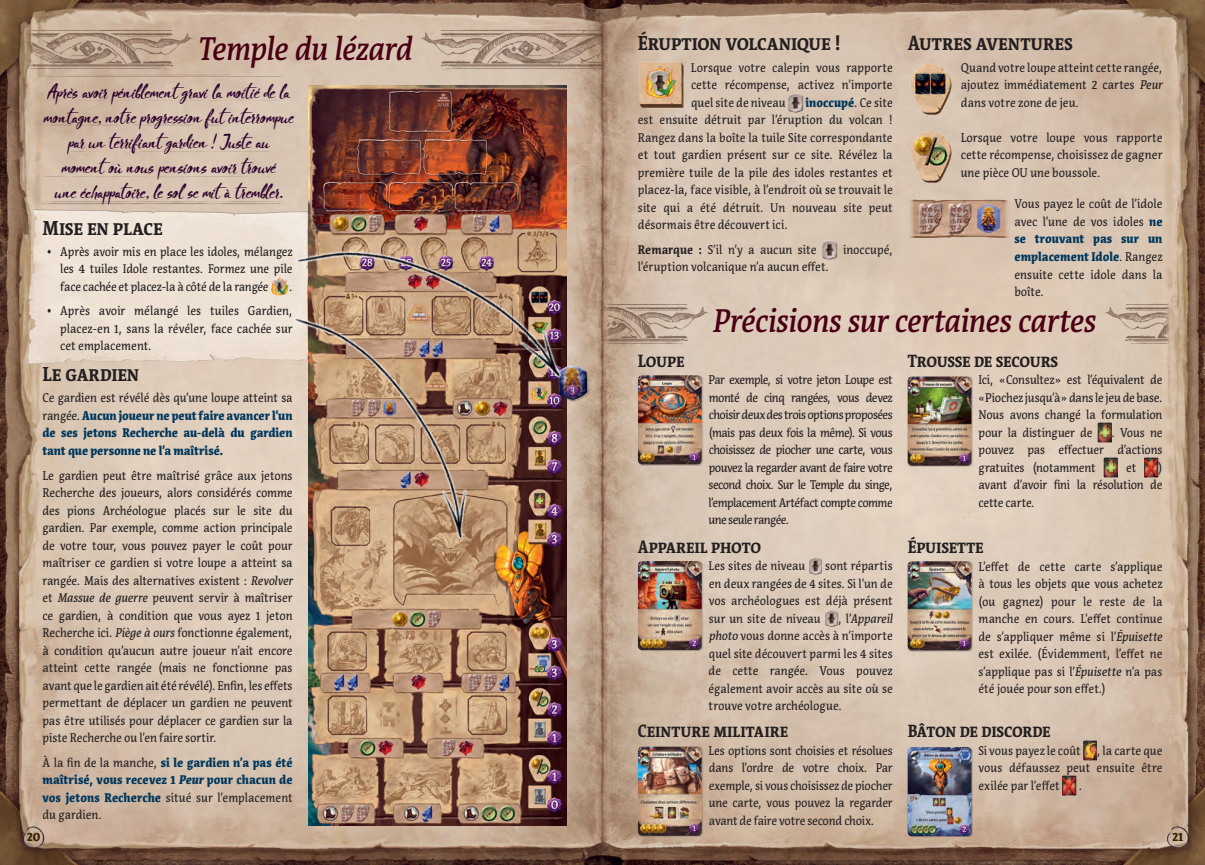
<style>
.page{position:relative;width:1205px;height:865px;background:#fff}
.page>*{position:absolute;margin:0;border:0;box-sizing:border-box;transform-origin:0 0}
.Headline_2{font:italic 500 32.5px "Acuta";letter-spacing:-.015em;color:#490014;scale:.9 1}
.Headline_4{font:700 20px "Acuta";letter-spacing:-.005em;color:#231f20;scale:.9 1}
.Headline_5_-_cardnam{font:700 17.5px "Acuta";letter-spacing:-.01em;color:#231f20;scale:.9 1}
.Headline_5_-_cardnam-2{font:700 17.5px "Acuta";letter-spacing:-.03em;color:#231f20;scale:.9 1}
.Fluff{font:16.88px/25px "Blooms";letter-spacing:-.02em;color:#2d002c;text-align:center}
.t1{font:12.5px/17.5px "Acuta";letter-spacing:-.005em;color:#231f20;text-align:justify;scale:.9 1}
.t2{font:900 12.5px/17.5px "Acuta";letter-spacing:-.005em;color:#00375c;text-align:justify;scale:.9 1}
.t3{font:900 12.5px "Acuta";color:#322500;scale:.9 1}
.s1{font-weight:400;color:#231f20}
.s2{font-style:italic}
.s3{font-weight:900;color:#00375c}
.s4{font-weight:700}
</style>
<div class="page">
<img style="left:0;top:0;width:1205px;height:865px">
<img style="left:16px;top:184px;width:264px;height:179px">
<img style="left:42px;top:68px;width:242px;height:153px">
<img style="left:308px;top:86px;width:258px;height:739px">
<img style="left:1104px;top:302px;width:66px;height:43px">
<img style="left:602px;top:302px;width:106px;height:43px">
<img style="left:420px;top:28px;width:182px;height:43px">
<img style="left:27px;top:28px;width:166px;height:43px">
<div style="left:558px;top:365px;width:32px;height:38px;background:#c8b099"></div>
<svg style="left:583px;top:363px;width:6px;height:35px"></svg>
<div style="left:638px;top:375px;width:65px;height:91px;background:#231f20;opacity:.2"></div>
<img style="left:638px;top:375px;width:64px;height:89px">
<div style="left:908px;top:376px;width:65px;height:91px;background:#231f20;opacity:.2"></div>
<img style="left:908px;top:376px;width:63px;height:89px">
<img style="left:1097px;top:422px;width:15px;height:20px">
<img style="left:1104px;top:457px;width:14px;height:20px">
<img style="left:1144px;top:457px;width:14px;height:20px">
<div style="left:638px;top:746px;width:65px;height:91px;background:#231f20;opacity:.2"></div>
<img style="left:638px;top:746px;width:64px;height:89px">
<div style="left:908px;top:747px;width:65px;height:90px;background:#231f20;opacity:.2"></div>
<img style="left:908px;top:747px;width:63px;height:89px">
<img style="left:1082px;top:740px;width:15px;height:20px">
<img style="left:1062px;top:775px;width:14px;height:20px">
<div style="left:638px;top:561px;width:65px;height:90px;background:#231f20;opacity:.2"></div>
<img style="left:638px;top:561px;width:64px;height:89px">
<img style="left:808px;top:556px;width:14px;height:20px">
<img style="left:825px;top:608px;width:13px;height:20px">
<div style="left:908px;top:561px;width:65px;height:91px;background:#231f20;opacity:.2"></div>
<img style="left:908px;top:561px;width:63px;height:89px">
<img style="left:638px;top:62px;width:53px;height:49px">
<img style="left:788px;top:91px;width:15px;height:23px">
<img style="left:822px;top:238px;width:15px;height:23px">
<img style="left:908px;top:61px;width:53px;height:58px">
<img style="left:908px;top:131px;width:53px;height:54px">
<img style="left:908px;top:200px;width:103px;height:37px">
<img style="left:271px;top:277px;width:9px;height:19px">
<svg style="left:148px;top:443px;width:6px;height:6px"></svg>
<img style="left:290px;top:477px;width:187px;height:86px">
<img style="left:280px;top:148px;width:303px;height:329px">
<img style="left:22px;top:824px;width:24px;height:24px">
<img style="left:1165px;top:824px;width:25px;height:24px">
<p class="Headline_2" style="left:197px;top:29px;width:240px">Temple du lézard</p>
<p class="Fluff" style="left:44px;top:80px;width:252px">Après avoir péniblement gravi la moitié de la montagne, notre progression fut interrompue par un terrifiant gardien ! Juste au<br>moment où nous pensions avoir trouvé<br>une échappatoire, le sol se mit à trembler.</p>
<p class="Headline_4" style="left:43px;top:215px;width:135px">Mise en place</p>
<p class="t1" style="left:60px;top:242px;width:260px;text-indent:-14px">◊ Après avoir mis en place les idoles, mélangez les 4 tuiles Idole restantes. Formez une pile face cachée et placez-la à côté de la rangée</p>
<p class="t1" style="left:289px;top:277px;width:5px">.</p>
<p class="t1" style="left:60px;top:302px;width:260px;text-indent:-14px">◊ Après avoir mélangé les tuiles Gardien, placez-en 1, sans la révéler, face cachée sur cet emplacement.</p>
<p class="Headline_4" style="left:43px;top:362px;width:109px">Le gardien</p>
<p class="t2" style="left:43px;top:389px;width:279px"><span class="s1">Ce gardien est révélé dès qu’une loupe atteint sa rangée.</span> Aucun joueur ne peut faire avancer l’un de ses jetons Recherche au-delà du gardien tant que personne ne l’a maîtrisé.</p>
<p class="t1" style="left:43px;top:466px;width:279px">Le gardien peut être maîtrisé grâce aux jetons Recherche des joueurs, alors considérés comme des pions Archéologue placés sur le site du gardien. Par exemple, comme action principale de votre tour, vous pouvez payer le coût pour maîtriser ce gardien si votre loupe a atteint sa rangée. Mais des alternatives existent : <span class="s2">Revolver </span>et <span class="s2">Massue de guerre</span> peuvent servir à maîtriser ce gardien, à condition que vous ayez 1 jeton Recherche ici. <span class="s2">Piège à ours</span> fonctionne également, à condition qu’aucun autre joueur n’ait encore atteint cette rangée (mais ne fonctionne pas avant que le gardien ait été révélé). Enfin, les effets permettant de déplacer un gardien ne peuvent pas être utilisés pour déplacer ce gardien sur la piste Recherche ou l’en faire sortir.</p>
<p class="t2" style="left:43px;top:753px;width:279px"><span class="s1">À la fin de la manche,</span> si le gardien n’a pas été maîtrisé, vous recevez 1 <span class="s2">Peur</span> pour chacun de vos jetons Recherche <span class="s1">situé sur l’emplacement du gardien.</span></p>
<p class="Headline_4" style="left:638px;top:31px;width:227px">Éruption volcanique !</p>
<p class="t1" style="left:691px;top:58px;width:226px">Lorsque votre calepin vous rapporte cette récompense, activez n’importe quel site de niveau</p>
<p class="t1" style="left:638px;top:93px;width:285px;text-indent:168px"><span class="s3">inoccupé</span>. Ce site est ensuite détruit par l’éruption du volcan !<br>Rangez dans la boîte la tuile Site correspondante et tout gardien présent sur ce site. Révélez la première tuile de la pile des idoles restantes et placez-la, face visible, à l’endroit où se trouvait le site qui a été détruit. Un nouveau site peut désormais être découvert ici.</p>
<p class="t1" style="left:638px;top:240px;width:200px"><span class="s4">Remarque :</span> S’il n’y a aucun site</p>
<p class="t1" style="left:843px;top:240px;width:57px">inoccupé,</p>
<p class="t1" style="left:638px;top:258px;width:214px">l’éruption volcanique n’a aucun effet.</p>
<p class="Headline_4" style="left:908px;top:31px;width:185px">Autres aventures</p>
<p class="t1" style="left:961px;top:58px;width:226px">Quand votre loupe atteint cette rangée, ajoutez immédiatement 2 cartes <span class="s2">Peur </span>dans votre zone de jeu.</p>
<p class="t1" style="left:961px;top:129px;width:226px">Lorsque votre loupe vous rapporte cette récompense, choisissez de gagner une pièce OU une boussole.</p>
<p class="t1" style="left:1014px;top:195px;width:166px">Vous payez le coût de l’idole avec l’une de vos idoles <span class="s3">ne se trouvant pas sur un emplacement Idole</span>. Rangez ensuite cette idole dans la boîte.</p>
<p class="Headline_5_-_cardnam" style="left:638px;top:350px;width:53px">Loupe</p>
<p class="Headline_2" style="left:712px;top:301px;width:427px">Précisions sur certaines cartes</p>
<p class="t1" style="left:708px;top:371px;width:206px">Par exemple, si votre jeton Loupe est monté de cinq rangées, vous devez choisir deux des trois options proposées (mais pas deux fois la même). Si vous choisissez de piocher une carte, vous pouvez la regarder avant de faire votre second choix. Sur le Temple du singe, l’emplacement Artéfact compte comme une seule rangée.</p>
<p class="Headline_5_-_cardnam" style="left:908px;top:350px;width:169px">Trousse de secours</p>
<p class="t1" style="left:978px;top:371px;width:206px">Ici, «Consultez» est l’équivalent de «Piochez jusqu’à» dans le jeu de base.<br>Nous avons changé la formulation pour la distinguer de</p>
<p class="t1" style="left:978px;top:423px;width:206px;text-indent:133px">. Vous ne pouvez pas effectuer d’actions gratuites (notamment</p>
<p class="t1" style="left:978px;top:458px;width:206px;text-indent:180px">) avant d’avoir fini la résolution de cette carte.</p>
<p class="t1" style="left:1126px;top:458px;width:13px">et</p>
<p class="Headline_5_-_cardnam" style="left:638px;top:535px;width:138px">Appareil photo</p>
<p class="t1" style="left:708px;top:557px;width:109px">Les sites de niveau</p>
<p class="t1" style="left:709px;top:557px;width:206px;text-indent:116px">sont répartis en deux rangées de 4 sites. Si l’un de vos archéologues est déjà présent sur un site de niveau</p>
<p class="t1" style="left:708px;top:609px;width:206px;text-indent:130px">, l’<span class="s2">Appareil photo</span> vous donne accès à n’importe quel site découvert parmi les 4 sites de cette rangée. Vous pouvez également avoir accès au site où se trouve votre archéologue.</p>
<p class="Headline_5_-_cardnam" style="left:638px;top:720px;width:169px">Ceinture militaire</p>
<p class="t1" style="left:708px;top:741px;width:206px">Les options sont choisies et résolues dans l’ordre de votre choix. Par exemple, si vous choisissez de piocher une carte, vous pouvez la regarder avant de faire votre second choix.</p>
<p class="Headline_5_-_cardnam" style="left:908px;top:535px;width:86px">Épuisette</p>
<p class="t1" style="left:978px;top:557px;width:206px">L’effet de cette carte s’applique à tous les objets que vous achetez (ou gagnez) pour le reste de la manche en cours. L’effet continue de s’appliquer même si l’<span class="s2">Épuisette </span>est exilée. (Évidemment, l’effet ne s’applique pas si l’<span class="s2">Épuisette</span> n’a pas été jouée pour son effet.)</p>
<p class="Headline_5_-_cardnam-2" style="left:908px;top:720px;width:160px">Bâton de discorde</p>
<p class="t1" style="left:978px;top:741px;width:115px">Si vous payez le coût</p>
<p class="t1" style="left:978px;top:741px;width:206px;text-indent:118px">, la carte que vous défaussez peut ensuite être exilée par l’effet</p>
<p class="t1" style="left:1079px;top:776px;width:5px">.</p>
<p class="t3" style="left:27px;top:829px;width:16px">20</p>
<p class="t3" style="left:1172px;top:829px;width:13px">21</p>
</div>
